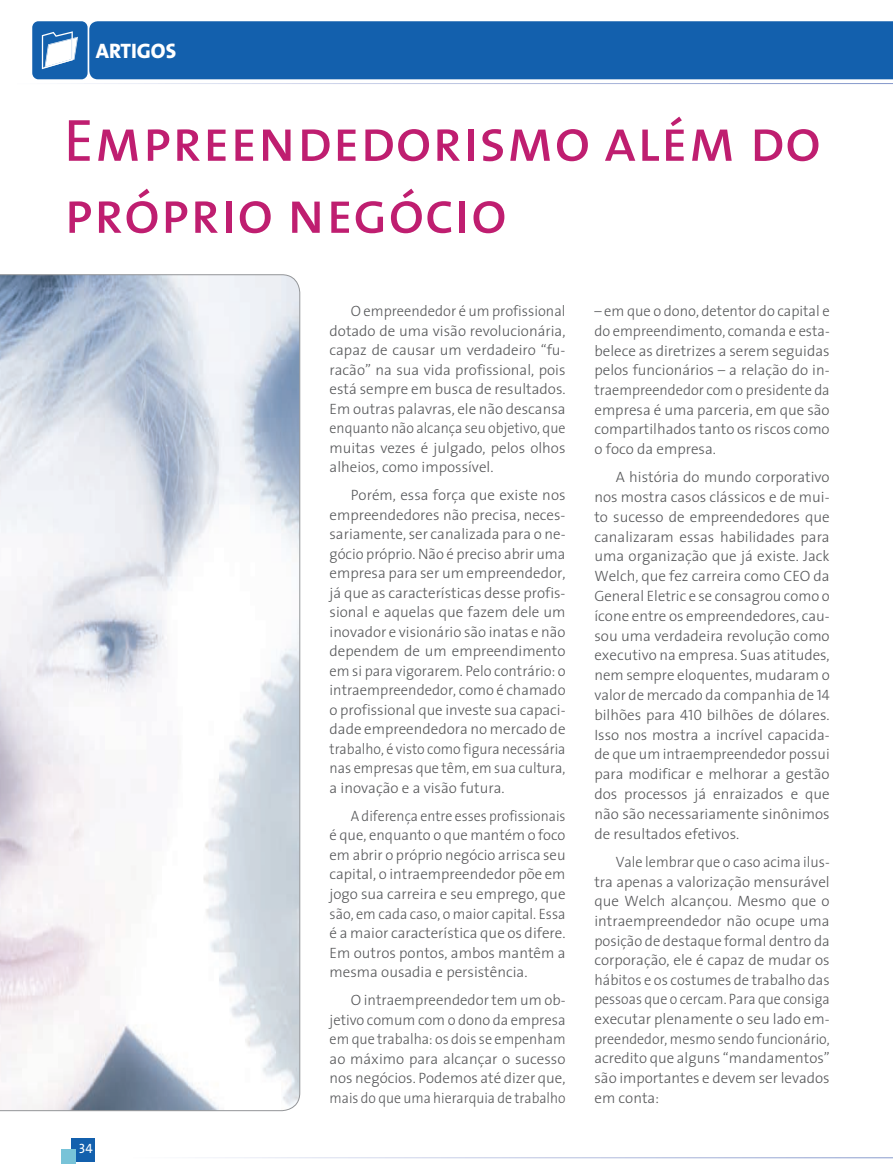
<style>
.page{position:relative;width:893px;height:1174px;background:#fff}
.page>*{position:absolute;margin:0;border:0;box-sizing:border-box;transform-origin:0 0}
.t1{font:60px/72px "The Sans Caps";color:#bf1e70}
.t2{font:21px "The Sans Extra Bold Caps";color:#fff}
.t3{font:300 15px/19.5px "The Sans";color:#57585a;text-align:justify}
.t4{font:300 15px/19.6px "The Sans";color:#57585a;text-align:justify;scale:.96 1}
.t5{font:300 15px/19.5px "The Sans";color:#57585a;text-align:justify;scale:.93 1}
.t6{font:13.5px "The Sans Caps";color:#fff}
.s1{font-family:"The Sans Light Caps";font-weight:400}
</style>
<div class="page">
<div style="left:71px;top:1138px;width:24px;height:23px;background:#1360ad"></div>
<div style="left:61px;top:1149px;width:15px;height:15px;background:#78c3d8"></div>
<svg style="left:201px;top:1157px;width:692px;height:1px"></svg>
<svg style="left:89px;top:21px;width:804px;height:10px;background:#1964af"></svg>
<div style="left:32px;top:21px;width:56px;height:58px;background:#1360ad;border-radius:6px"></div>
<svg style="left:32px;top:31px;width:861px;height:53px;background:#2b70b5"></svg>
<svg style="left:0;top:274px;width:300px;height:837px"></svg>
<h2 class="t2" style="left:96px;top:33px;width:82px">ARTIGOS</h2>
<h1 class="t1" style="left:64px;top:103px;width:759px">Empreendedorismo além do próprio negócio</h1>
<p class="t6" style="left:79px;top:1137px;width:8px">34</p>
<p class="t3" style="left:330px;top:301px;width:238px;text-indent:21px">O empreendedor é um profissional dotado de uma visão revolucionária, capaz de causar um verdadeiro “fu&shy;racão” na sua vida profissional, pois está sempre em busca de resultados.<br>Em outras palavras, ele não descansa enquanto não alcança seu objetivo, que muitas vezes é julgado, pelos olhos alheios, como impossível.</p>
<p class="t3" style="left:330px;top:485px;width:237px;text-indent:21px">Porém, essa força que existe nos empreendedores não precisa, neces&shy;sariamente, ser canalizada para o ne&shy;gócio próprio. Não é preciso abrir uma empresa para ser um empreendedor, já que as características desse profis&shy;sional e aquelas que fazem dele um inovador e visionário são inatas e não dependem de um empreendimento em si para vigorarem. Pelo contrário: o intraempreendedor, como é chamado o profissional que investe sua capaci&shy;dade empreendedora no mercado de trabalho, é visto como figura necessária nas empresas que têm, em sua cultura, a inovação e a visão futura.</p>
<p class="t5" style="left:330px;top:805px;width:255px;text-indent:21px">A diferença entre esses profissionais é que, enquanto o que mantém o foco em abrir o próprio negócio arrisca seu capital, o intraempreendedor põe em jogo sua carreira e seu emprego, que são, em cada caso, o maior capital. Essa é a maior característica que os difere.<br>Em outros pontos, ambos mantêm a mesma ousadia e persistência.</p>
<p class="t3" style="left:330px;top:989px;width:238px;text-indent:21px">O intraempreendedor tem um ob&shy;jetivo comum com o dono da empresa em que trabalha: os dois se empenham ao máximo para alcançar o sucesso nos negócios. Podemos até dizer que, mais do que uma hierarquia de trabalho</p>
<p class="t3" style="left:594px;top:301px;width:237px">– em que o dono, detentor do capital e do empreendimento, comanda e esta&shy;belece as diretrizes a serem seguidas pelos funcionários – a relação do in&shy;traempreendedor com o presidente da empresa é uma parceria, em que são compartilhados tanto os riscos como o foco da empresa.</p>
<p class="t3" style="left:594px;top:467px;width:237px;text-indent:21px">A história do mundo corporativo nos mostra casos clássicos e de mui&shy;to sucesso de empreendedores que canalizaram essas habilidades para uma organização que já existe. Jack Welch, que fez carreira como CEO da General Eletric e se consagrou como o ícone entre os empreendedores, cau&shy;sou uma verdadeira revolução como executivo na empresa. Suas atitudes, nem sempre eloquentes, mudaram o valor de mercado da companhia de <span class="s1">14 </span>bilhões para <span class="s1">410</span> bilhões de dólares.<br>Isso nos mostra a incrível capacida&shy;de que um intraempreendedor possui para modificar e melhorar a gestão dos processos já enraizados e que não são necessariamente sinônimos de resultados efetivos.</p>
<p class="t4" style="left:594px;top:851px;width:247px;text-indent:21px">Vale lembrar que o caso acima ilus&shy;tra apenas a valorização mensurável que Welch alcançou. Mesmo que o intraempreendedor não ocupe uma posição de destaque formal dentro da corporação, ele é capaz de mudar os hábitos e os costumes de trabalho das pessoas que o cercam. Para que consiga executar plenamente o seu lado em&shy;preendedor, mesmo sendo funcionário, acredito que alguns “mandamentos” são importantes e devem ser levados em conta:</p>
</div>
